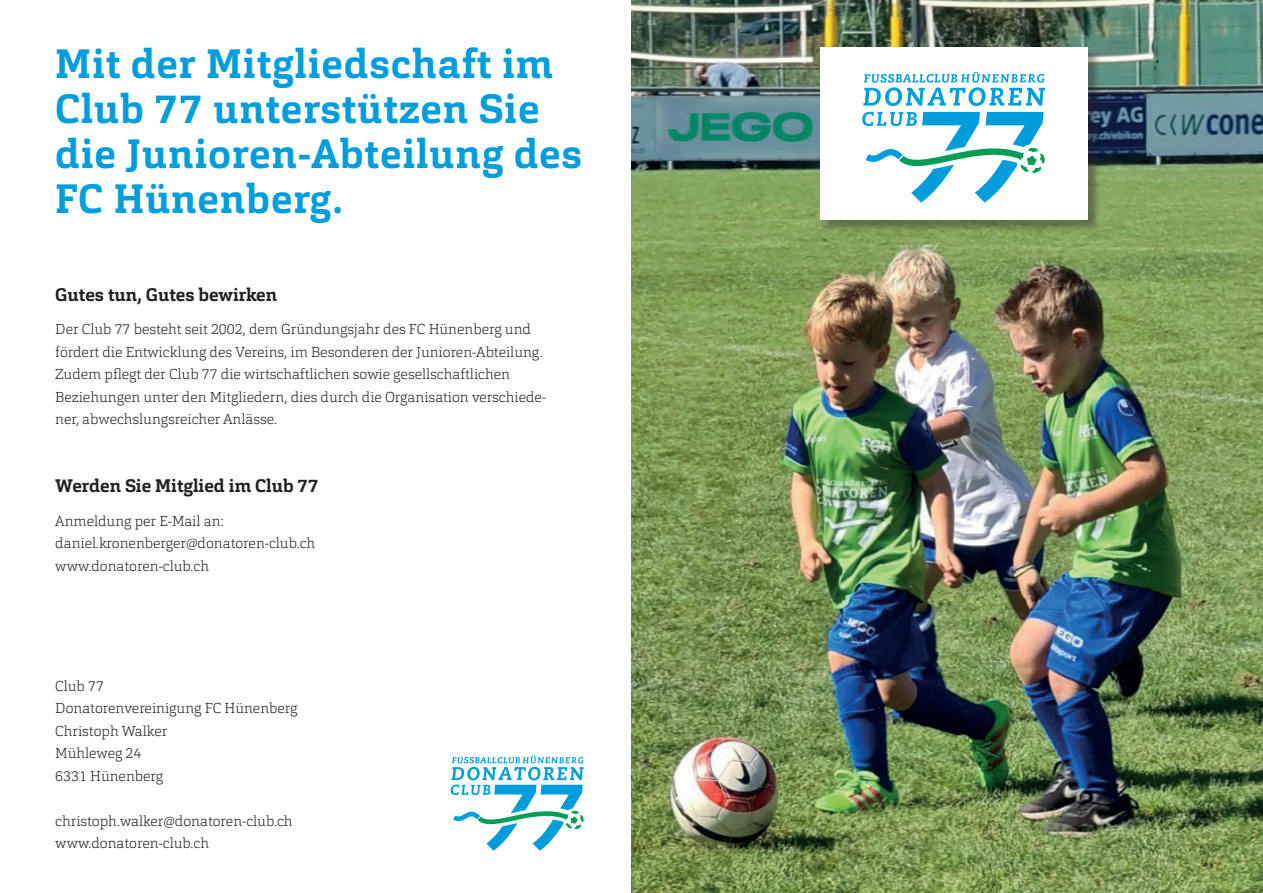
<style>
.page{position:relative;width:1263px;height:893px;background:#fff}
.page>*{position:absolute;margin:0;border:0;box-sizing:border-box;transform-origin:0 0}
.t1{font:700 40.5px/45px "Cargan";letter-spacing:.02em;color:#009ddc}
.t2{font:700 18px "Cargan";color:#231f20}
.t3{font:200 14.25px/22.5px "Cargan";color:#231f20}
</style>
<div class="page">
<img style="left:631px;top:0;width:632px;height:893px">
<div style="left:822px;top:49px;width:279px;height:184px;background:#231f20;opacity:.4"></div>
<div style="left:820px;top:47px;width:267px;height:173px;background:#fff"></div>
<svg style="left:863px;top:72px;width:182px;height:34px"></svg>
<svg style="left:862px;top:112px;width:182px;height:91px"></svg>
<svg style="left:451px;top:755px;width:133px;height:96px"></svg>
<h1 class="t1" style="left:55px;top:42px;width:528px">Mit der Mitgliedschaft im<br>Club 77 unterstützen Sie die Junioren-Abteilung des<br>FC Hünenberg.</h1>
<p class="t2" style="left:55px;top:283px;width:223px">Gutes tun, Gutes bewirken</p>
<p class="t3" style="left:55px;top:318px;width:492px">Der Club 77 besteht seit 2002, dem Gründungsjahr des FC Hünenberg und fördert die Entwicklung des Vereins, im Besonderen der Junioren-Abteilung.<br>Zudem pflegt der Club 77 die wirtschaftlichen sowie gesellschaftlichen Beziehungen unter den Mitgliedern, dies durch die Organisation verschiede&shy;ner, abwechslungsreicher Anlässe.</p>
<p class="t2" style="left:55px;top:474px;width:265px">Werden Sie Mitglied im Club 77</p>
<p class="t3" style="left:55px;top:509px;width:262px">Anmeldung per E-Mail an: daniel.kronenberger@donatoren-club.ch www.donatoren-club.ch</p>
<p class="t3" style="left:55px;top:674px;width:244px">Club 77<br>Donatorenvereinigung FC Hünenberg<br>Christoph Walker<br>Mühleweg 24<br>6331 Hünenberg</p>
<p class="t3" style="left:55px;top:809px;width:239px">christoph.walker@donatoren-club.ch www.donatoren-club.ch</p>
</div>
